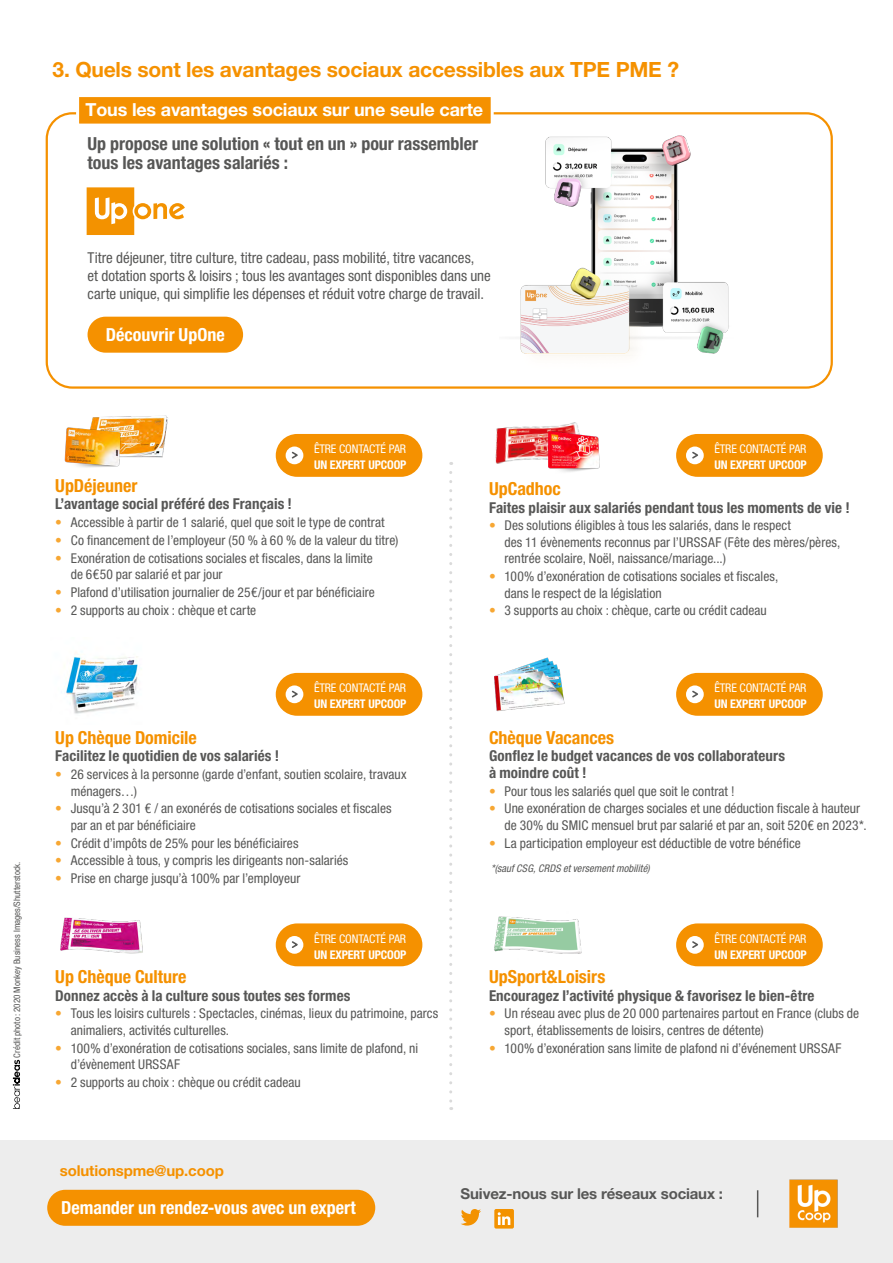
<style>
.page{position:relative;width:893px;height:1263px;background:#fff}
.page>*{position:absolute;margin:0;border:0;box-sizing:border-box;transform-origin:0 0}
.t1{font:700 21px "Helvetica Neue LT Pro";letter-spacing:-.01em;color:#f59100}
.t2{font:700 condensed 18px "Helvetica Neue LT Pro";color:#f59100}
.t3{font:700 condensed 18px/19.5px "Helvetica Neue LT Pro";color:#575756}
.t4{font:700 condensed 18px "Helvetica Neue LT Pro";color:#fff}
.t5{font:700 18px "Helvetica Neue LT Pro";letter-spacing:-.01em;color:#fff}
.t6{font:700 condensed 15px/16.5px "Helvetica Neue LT Pro";letter-spacing:.005em;color:#575756}
.t7{font:condensed 15px/18px "Helvetica Neue LT Pro";color:#575756}
.t8{font:700 15px "Helvetica Neue LT Pro";letter-spacing:-.01em;color:#575756}
.t9{font:700 15px "Helvetica Neue LT Pro";letter-spacing:-.01em;color:#f59100}
.t10{font:condensed 13.5px/16.5px "Helvetica Neue LT Pro";letter-spacing:.005em;color:#575756}
.t11{font:condensed 12px "Helvetica Neue LT Pro";letter-spacing:-.01em;color:#fff}
.t12{font:700 condensed 12px "Helvetica Neue LT Pro";letter-spacing:-.01em;color:#fff}
.t13{font:italic condensed 10.5px "Helvetica Neue LT Pro";letter-spacing:.005em;color:#575756}
.t14{font:condensed 9px "Helvetica Neue LT Pro";color:#575756}
.s1{color:#f7a733}
</style>
<div class="page">
<div style="left:46px;top:112px;width:787px;height:277px;border:2px solid #f59100;border-radius:26px"></div>
<div style="left:0;top:1141px;width:893px;height:122px;background:#ededed"></div>
<svg style="left:757px;top:1190px;width:1px;height:27px"></svg>
<svg style="left:13px;top:1060px;width:7px;height:49px"></svg>
<div style="left:76px;top:94px;width:418px;height:33px;background:#f59100;border:3px solid #fff"></div>
<img style="left:520px;top:135px;width:209px;height:221px">
<svg style="left:87px;top:187px;width:98px;height:48px"></svg>
<svg style="left:449px;top:472px;width:3px;height:638px"></svg>
<img style="left:66px;top:652px;width:73px;height:62px">
<img style="left:494px;top:657px;width:71px;height:55px">
<img style="left:105px;top:415px;width:63px;height:43px">
<img style="left:64px;top:417px;width:76px;height:51px">
<img style="left:495px;top:422px;width:83px;height:42px">
<img style="left:545px;top:427px;width:55px;height:45px">
<div style="left:276px;top:434px;width:146px;height:43px;background:#f59100;border-radius:21px"></div>
<div style="left:286px;top:446px;width:17px;height:18px;background:#fff;border-radius:50%"></div>
<svg style="left:291px;top:451px;width:7px;height:8px"></svg>
<img style="left:494px;top:916px;width:88px;height:38px">
<img style="left:60px;top:917px;width:83px;height:37px">
<svg style="left:461px;top:1209px;width:20px;height:16px"></svg>
<svg style="left:494px;top:1209px;width:20px;height:19px"></svg>
<div style="left:88px;top:317px;width:155px;height:36px;background:#f59100;border-radius:18px"></div>
<div style="left:47px;top:1190px;width:328px;height:36px;background:#f59100;border-radius:18px"></div>
<img style="left:789px;top:1179px;width:49px;height:49px">
<div style="left:676px;top:434px;width:147px;height:43px;background:#f59100;border-radius:21px"></div>
<div style="left:686px;top:446px;width:18px;height:18px;background:#fff;border-radius:50%"></div>
<svg style="left:692px;top:451px;width:6px;height:8px"></svg>
<div style="left:276px;top:673px;width:146px;height:43px;background:#f59100;border-radius:21px"></div>
<div style="left:286px;top:685px;width:17px;height:18px;background:#fff;border-radius:50%"></div>
<svg style="left:291px;top:690px;width:7px;height:8px"></svg>
<div style="left:676px;top:673px;width:147px;height:43px;background:#f59100;border-radius:21px"></div>
<div style="left:686px;top:685px;width:18px;height:18px;background:#fff;border-radius:50%"></div>
<svg style="left:692px;top:690px;width:6px;height:8px"></svg>
<div style="left:276px;top:923px;width:146px;height:43px;background:#f59100;border-radius:21px"></div>
<div style="left:286px;top:936px;width:17px;height:18px;background:#fff;border-radius:50%"></div>
<svg style="left:291px;top:941px;width:7px;height:7px"></svg>
<div style="left:676px;top:923px;width:147px;height:43px;background:#f59100;border-radius:21px"></div>
<div style="left:686px;top:936px;width:18px;height:18px;background:#fff;border-radius:50%"></div>
<svg style="left:692px;top:941px;width:7px;height:7px"></svg>
<h1 class="t1" style="left:53px;top:57px;width:628px">3. Quels sont les avantages sociaux accessibles aux TPE PME ?</h1>
<h2 class="t5" style="left:86px;top:98px;width:399px">Tous les avantages sociaux sur une seule carte</h2>
<h2 class="t3" style="left:88px;top:133px;width:392px">Up propose une solution « tout en un » pour rassembler tous les avantages salariés :</h2>
<p class="t7" style="left:88px;top:248px;width:405px">Titre déjeuner, titre culture, titre cadeau, pass mobilité, titre vacances,<br>et dotation sports &amp; loisirs ; tous les avantages sont disponibles dans une carte unique, qui simplifie les dépenses et réduit votre charge de travail.</p>
<h2 class="t4" style="left:106px;top:324px;width:120px">Découvrir UpOne</h2>
<p class="t14" style="left:12px;top:1058px;width:198px;rotate:-90deg">Crédit photo : 2020 Monkey Business Images/Shutterstock.</p>
<p class="t11" style="left:314px;top:442px;width:94px">ÊTRE CONTACTÉ PAR</p>
<p class="t12" style="left:314px;top:457px;width:94px">UN EXPERT UPCOOP</p>
<h2 class="t2" style="left:55px;top:474px;width:84px">UpDéjeuner</h2>
<p class="t6" style="left:55px;top:496px;width:238px">L’avantage social préféré des Français !</p>
<p class="t10" style="left:55px;top:514px;width:331px"><span class="s1">•</span> Accessible à partir de 1 salarié, quel que soit le type de contrat</p>
<p class="t10" style="left:55px;top:532px;width:345px"><span class="s1">•</span> Co financement de l’employeur (50 % à 60 % de la valeur du titre)</p>
<p class="t10" style="left:71px;top:550px;width:304px;text-indent:-15px"><span class="s1">•</span> Exonération de cotisations sociales et fiscales, dans la limite de 6€50 par salarié et par jour</p>
<p class="t10" style="left:55px;top:584px;width:321px"><span class="s1">•</span> Plafond d’utilisation journalier de 25€/jour et par bénéficiaire</p>
<p class="t10" style="left:55px;top:602px;width:202px"><span class="s1">•</span> 2 supports au choix : chèque et carte</p>
<p class="t11" style="left:314px;top:681px;width:94px">ÊTRE CONTACTÉ PAR</p>
<p class="t12" style="left:314px;top:696px;width:94px">UN EXPERT UPCOOP</p>
<h2 class="t2" style="left:55px;top:726px;width:143px">Up Chèque Domicile</h2>
<p class="t6" style="left:55px;top:747px;width:225px">Facilitez le quotidien de vos salariés !</p>
<p class="t10" style="left:71px;top:766px;width:337px;text-indent:-15px"><span class="s1">•</span> 26 services à la personne (garde d’enfant, soutien scolaire, travaux ménagers…)</p>
<p class="t10" style="left:71px;top:800px;width:322px;text-indent:-15px"><span class="s1">•</span> Jusqu’à 2 301 € / an exonérés de cotisations sociales et fiscales par an et par bénéficiaire</p>
<p class="t10" style="left:55px;top:834px;width:245px"><span class="s1">•</span> Crédit d’impôts de 25% pour les bénéficiaires</p>
<p class="t10" style="left:55px;top:852px;width:295px"><span class="s1">•</span> Accessible à tous, y compris les dirigeants non-salariés</p>
<p class="t10" style="left:55px;top:870px;width:247px"><span class="s1">•</span> Prise en charge jusqu’à 100% par l’employeur</p>
<p class="t11" style="left:314px;top:931px;width:94px">ÊTRE CONTACTÉ PAR</p>
<p class="t12" style="left:314px;top:947px;width:94px">UN EXPERT UPCOOP</p>
<h2 class="t2" style="left:55px;top:965px;width:133px">Up Chèque Culture</h2>
<p class="t6" style="left:55px;top:987px;width:297px">Donnez accès à la culture sous toutes ses formes</p>
<p class="t10" style="left:71px;top:1005px;width:369px;text-indent:-15px"><span class="s1">•</span> Tous les loisirs culturels : Spectacles, cinémas, lieux du patrimoine, parcs animaliers, activités culturelles.</p>
<p class="t10" style="left:71px;top:1039px;width:349px;text-indent:-15px"><span class="s1">•</span> 100% d’exonération de cotisations sociales, sans limite de plafond, ni d’évènement URSSAF</p>
<p class="t10" style="left:55px;top:1074px;width:247px"><span class="s1">•</span> 2 supports au choix : chèque ou crédit cadeau</p>
<p class="t11" style="left:714px;top:442px;width:94px">ÊTRE CONTACTÉ PAR</p>
<p class="t12" style="left:714px;top:457px;width:94px">UN EXPERT UPCOOP</p>
<h2 class="t2" style="left:489px;top:477px;width:73px">UpCadhoc</h2>
<p class="t6" style="left:489px;top:499px;width:362px">Faites plaisir aux salariés pendant tous les moments de vie !</p>
<p class="t10" style="left:504px;top:517px;width:337px;text-indent:-15px"><span class="s1">•</span> Des solutions éligibles à tous les salariés, dans le respect<br>des 11 évènements reconnus par l’URSSAF (Fête des mères/pères, rentrée scolaire, Noël, naissance/mariage...)</p>
<p class="t10" style="left:504px;top:568px;width:275px;text-indent:-15px"><span class="s1">•</span> 100% d’exonération de cotisations sociales et fiscales, dans le respect de la législation</p>
<p class="t10" style="left:489px;top:602px;width:279px"><span class="s1">•</span> 3 supports au choix : chèque, carte ou crédit cadeau</p>
<p class="t11" style="left:714px;top:681px;width:94px">ÊTRE CONTACTÉ PAR</p>
<p class="t12" style="left:714px;top:696px;width:94px">UN EXPERT UPCOOP</p>
<h2 class="t2" style="left:489px;top:726px;width:127px">Chèque Vacances</h2>
<p class="t6" style="left:489px;top:747px;width:298px">Gonflez le budget vacances de vos collaborateurs à moindre coût !</p>
<p class="t10" style="left:489px;top:782px;width:247px"><span class="s1">•</span> Pour tous les salariés quel que soit le contrat !</p>
<p class="t10" style="left:504px;top:800px;width:364px;text-indent:-15px"><span class="s1">•</span> Une exonération de charges sociales et une déduction fiscale à hauteur de 30% du SMIC mensuel brut par salarié et par an, soit 520€ en 2023*.</p>
<p class="t10" style="left:489px;top:834px;width:313px"><span class="s1">•</span> La participation employeur est déductible de votre bénéfice</p>
<p class="t13" style="left:491px;top:862px;width:160px">*(sauf CSG, CRDS et versement mobilité)</p>
<p class="t11" style="left:714px;top:931px;width:94px">ÊTRE CONTACTÉ PAR</p>
<p class="t12" style="left:714px;top:947px;width:94px">UN EXPERT UPCOOP</p>
<h2 class="t2" style="left:489px;top:965px;width:118px">UpSport&amp;Loisirs</h2>
<p class="t6" style="left:489px;top:987px;width:327px">Encouragez l’activité physique &amp; favorisez le bien-être</p>
<p class="t10" style="left:504px;top:1005px;width:356px;text-indent:-15px"><span class="s1">•</span> Un réseau avec plus de 20 000 partenaires partout en France (clubs de sport, établissements de loisirs, centres de détente)</p>
<p class="t10" style="left:489px;top:1039px;width:354px"><span class="s1">•</span> 100% d’exonération sans limite de plafond ni d’événement URSSAF</p>
<p class="t9" style="left:60px;top:1161px;width:166px">solutionspme@up.coop</p>
<h2 class="t4" style="left:61px;top:1197px;width:296px">Demander un rendez-vous avec un expert</h2>
<p class="t8" style="left:461px;top:1184px;width:264px">Suivez-nous sur les réseaux sociaux :</p>
</div>
